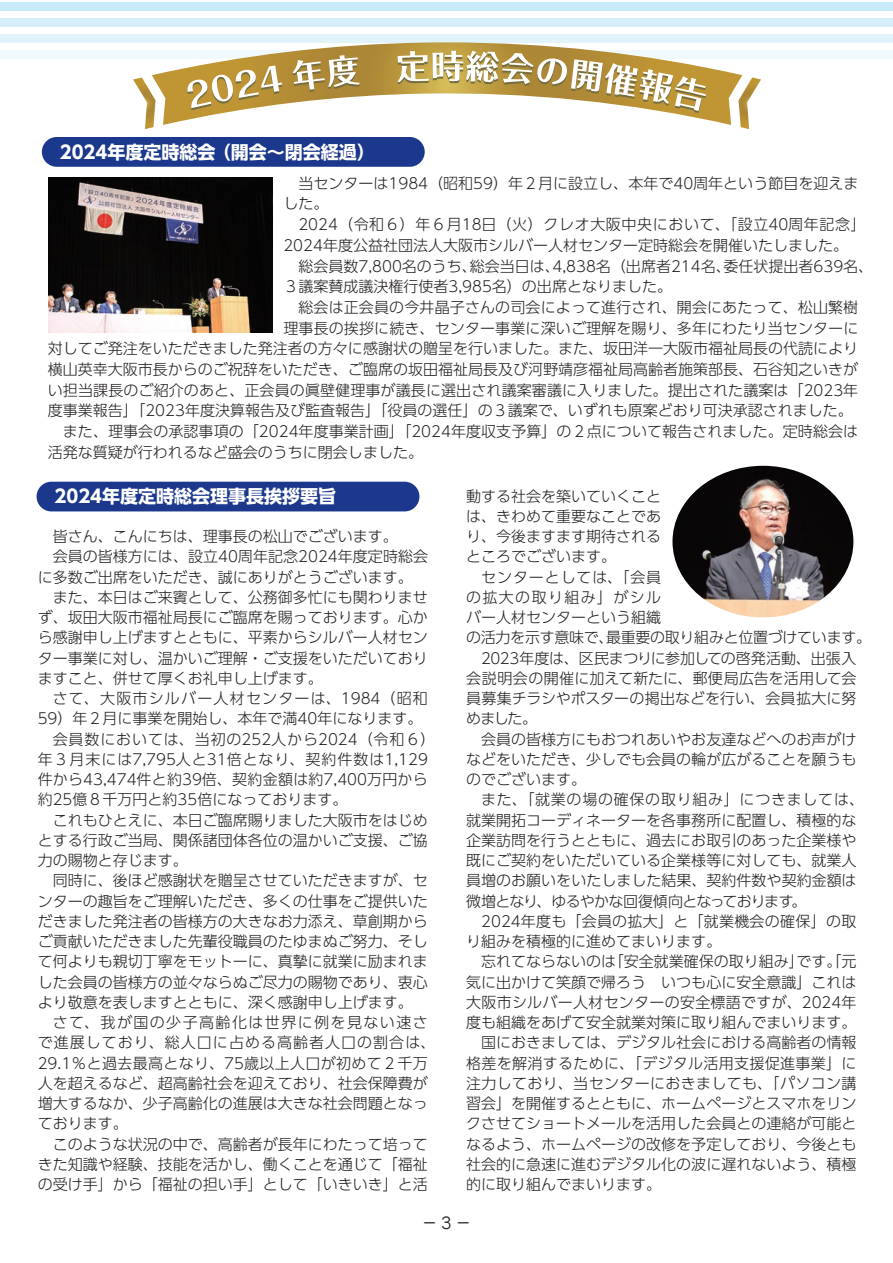
<style>
.page{position:relative;width:893px;height:1263px;background:#fff}
.page>*{position:absolute;margin:0;border:0;box-sizing:border-box;transform-origin:0 0}
.t1{font:18px "UD Shin Go Pro Bold 90 msp RKSJ H";color:#fff}
.t2{font:15.75px "Jun 201 Pro Regular 90 msp RKSJ H";color:#231f20}
.t3{font:15px/20.2px "UD Shin Go Pro Light 90 msp RKSJ H";color:#231f20}
.t4{font:15px "UD Shin Go Pro Light 90 msp RKSJ H";letter-spacing:.02em;color:#231f20}
.t5{font:15px "UD Shin Go Pro Light 90 msp RKSJ H";letter-spacing:.06em;color:#231f20}
.t6{font:15px "UD Shin Go Pro Light 90 msp RKSJ H";letter-spacing:.065em;color:#231f20}
.t7{font:15px "UD Shin Go Pro Light 90 msp RKSJ H";letter-spacing:-.02em;color:#231f20}
.t8{font:15px "UD Shin Go Pro Light 90 msp RKSJ H";letter-spacing:.025em;color:#231f20}
.t9{font:15px "UD Shin Go Pro Light 90 msp RKSJ H";letter-spacing:.08em;color:#231f20}
.t10{font:15px "UD Shin Go Pro Light 90 msp RKSJ H";letter-spacing:.07em;color:#231f20}
.t11{font:15px "UD Shin Go Pro Light 90 msp RKSJ H";letter-spacing:.05em;color:#231f20}
.t12{font:15px "UD Shin Go Pro Light 90 msp RKSJ H";letter-spacing:-.05em;color:#231f20}
.t13{font:15px "UD Shin Go Pro Light 90 msp RKSJ H";letter-spacing:.095em;color:#231f20}
.t14{font:15px "UD Shin Go Pro Light 90 msp RKSJ H";letter-spacing:.09em;color:#231f20}
</style>
<div class="page">
<div style="left:0;top:3px;width:892px;height:8px;background:#c6eafa"></div>
<div style="left:0;top:19px;width:892px;height:8px;background:#d4effb"></div>
<div style="left:0;top:35px;width:892px;height:8px;background:#e1f4fc"></div>
<div style="left:0;top:51px;width:892px;height:8px;background:#f0f9fd"></div>
<div style="left:37px;top:482px;width:382px;height:29px;background:#1b388c;border-radius:15px"></div>
<div style="left:42px;top:137px;width:382px;height:30px;background:#1b388c;border-radius:15px"></div>
<img style="left:49px;top:178px;width:224px;height:155px">
<img style="left:673px;top:467px;width:179px;height:149px">
<svg style="left:152px;top:42px;width:590px;height:83px"></svg>
<svg style="left:738px;top:77px;width:23px;height:52px"></svg>
<svg style="left:133px;top:77px;width:23px;height:52px"></svg>
<svg style="left:187px;top:65px;width:95px;height:45px"></svg>
<svg style="left:292px;top:55px;width:68px;height:37px"></svg>
<svg style="left:397px;top:51px;width:309px;height:62px"></svg>
<p class="t1" style="left:60px;top:145px;width:317px">2024年度定時総会（開会～閉会経過）</p>
<p class="t3" style="left:283px;top:175px;width:576px;line-height:20.7px;text-indent:15px">当センターは1984（昭和59）年２月に設立し、本年で40周年という節目を迎えました。</p>
<p class="t3" style="left:283px;top:216px;width:584px;line-height:20.7px;text-indent:15px">2024（令和６）年６月18日（火）クレオ大阪中央において、「設立40周年記念」<br>2024年度公益社団法人大阪市シルバー人材センター定時総会を開催いたしました。</p>
<p class="t3" style="left:283px;top:258px;width:591px;line-height:20.7px;text-indent:15px">総会員数7,800名のうち、総会当日は、4,838名（出席者214名、委任状提出者639名、<br>３議案賛成議決権行使者3,985名）の出席となりました。</p>
<p class="t3" style="left:298px;top:299px;width:561px">総会は正会員の今井晶子さんの司会によって進行され、開会にあたって、松山繁樹</p>
<p class="t3" style="left:283px;top:320px;width:576px">理事長の挨拶に続き、センター事業に深いご理解を賜り、多年にわたり当センターに</p>
<p class="t3" style="left:48px;top:341px;width:811px">対してご発注をいただきました発注者の方々に感謝状の贈呈を行いました。また、坂田洋一大阪市福祉局長の代読により</p>
<p class="t3" style="left:48px;top:361px;width:811px">横山英幸大阪市長からのご祝辞をいただき、ご臨席の坂田福祉局長及び河野靖彦福祉局高齢者施策部長、石谷知之いきが</p>
<p class="t3" style="left:48px;top:382px;width:812px">い担当課長のご紹介のあと、正会員の眞壁健理事が議長に選出され議案審議に入りました。提出された議案は「2023年</p>
<p class="t3" style="left:48px;top:403px;width:806px">度事業報告」「2023年度決算報告及び監査報告」「役員の選任」の３議案で、いずれも原案どおり可決承認されました。</p>
<p class="t3" style="left:63px;top:423px;width:796px">また、理事会の承認事項の「2024年度事業計画」「2024年度収支予算」の２点について報告されました。定時総会は</p>
<p class="t3" style="left:48px;top:444px;width:376px">活発な質疑が行われるなど盛会のうちに閉会しました。</p>
<p class="t1" style="left:55px;top:490px;width:283px">2024年度定時総会理事長挨拶要旨</p>
<p class="t3" style="left:53px;top:528px;width:346px">皆さん、こんにちは、理事長の松山でございます。</p>
<p class="t3" style="left:53px;top:549px;width:377px">会員の皆様方には、設立40周年記念2024年度定時総会</p>
<p class="t3" style="left:38px;top:569px;width:376px">に多数ご出席をいただき、誠にありがとうございます。</p>
<p class="t3" style="left:53px;top:589px;width:376px">また、本日はご来賓として、公務御多忙にも関わりませ</p>
<p class="t3" style="left:38px;top:609px;width:391px">ず、坂田大阪市福祉局長にご臨席を賜っております。心か</p>
<p class="t3" style="left:38px;top:630px;width:391px">ら感謝申し上げますとともに、平素からシルバー人材セン</p>
<p class="t3" style="left:38px;top:650px;width:391px">ター事業に対し、温かいご理解・ご支援をいただいており</p>
<p class="t3" style="left:38px;top:670px;width:287px">ますこと、併せて厚くお礼申し上げます。</p>
<p class="t9" style="left:53px;top:693px;width:376px">さて、大阪市シルバー人材センターは、1984（昭和</p>
<p class="t3" style="left:38px;top:711px;width:386px">59）年２月に事業を開始し、本年で満40年になります。</p>
<p class="t5" style="left:53px;top:733px;width:384px">会員数においては、当初の252人から2024（令和６）</p>
<p class="t6" style="left:38px;top:753px;width:392px">年３月末には7,795人と31倍となり、契約件数は1,129</p>
<p class="t3" style="left:38px;top:771px;width:392px">件から43,474件と約39倍、契約金額は約7,400万円から</p>
<p class="t3" style="left:38px;top:792px;width:311px">約25億８千万円と約35倍になっております。</p>
<p class="t3" style="left:53px;top:812px;width:376px">これもひとえに、本日ご臨席賜りました大阪市をはじめ</p>
<p class="t3" style="left:38px;top:832px;width:391px">とする行政ご当局、関係諸団体各位の温かいご支援、ご協</p>
<p class="t3" style="left:38px;top:852px;width:152px">力の賜物と存じます。</p>
<p class="t3" style="left:53px;top:873px;width:376px">同時に、後ほど感謝状を贈呈させていただきますが、セ</p>
<p class="t3" style="left:38px;top:893px;width:391px">ンターの趣旨をご理解いただき、多くの仕事をご提供いた</p>
<p class="t3" style="left:38px;top:913px;width:391px">だきました発注者の皆様方の大きなお力添え、草創期から</p>
<p class="t3" style="left:38px;top:933px;width:391px">ご貢献いただきました先輩役職員のたゆまぬご努力、そし</p>
<p class="t3" style="left:38px;top:954px;width:391px">て何よりも親切丁寧をモットーに、真摯に就業に励まれま</p>
<p class="t3" style="left:38px;top:974px;width:391px">した会員の皆様方の並々ならぬご尽力の賜物であり、衷心</p>
<p class="t3" style="left:38px;top:994px;width:376px">より敬意を表しますとともに、深く感謝申し上げます。</p>
<p class="t13" style="left:53px;top:1017px;width:376px">さて、我が国の少子高齢化は世界に例を見ない速さ</p>
<p class="t10" style="left:38px;top:1037px;width:399px">で進展しており、総人口に占める高齢者人口の割合は、</p>
<p class="t4" style="left:38px;top:1057px;width:391px">29.1％と過去最高となり、75歳以上人口が初めて２千万</p>
<p class="t3" style="left:38px;top:1075px;width:391px">人を超えるなど、超高齢社会を迎えており、社会保障費が</p>
<p class="t3" style="left:38px;top:1095px;width:391px">増大するなか、少子高齢化の進展は大きな社会問題となっ</p>
<p class="t3" style="left:38px;top:1116px;width:92px">ております。</p>
<p class="t3" style="left:53px;top:1136px;width:376px">このような状況の中で、高齢者が長年にわたって培って</p>
<p class="t3" style="left:38px;top:1156px;width:391px">きた知識や経験、技能を活かし、働くことを通じて「福祉</p>
<p class="t3" style="left:38px;top:1176px;width:391px">の受け手」から「福祉の担い手」として「いきいき」と活</p>
<p class="t3" style="left:466px;top:488px;width:196px;text-align:justify">動する社会を築いていくことは、きわめて重要なことであり、今後ますます期待されるところでございます。</p>
<p class="t5" style="left:481px;top:571px;width:181px">センターとしては、「会員</p>
<p class="t14" style="left:466px;top:591px;width:197px">の拡大の取り組み」がシル</p>
<p class="t3" style="left:466px;top:609px;width:196px">バー人材センターという組織</p>
<p class="t7" style="left:466px;top:632px;width:406px">の活力を示す意味で、最重要の取り組みと位置づけています。</p>
<p class="t3" style="left:481px;top:650px;width:376px">2023年度は、区民まつりに参加しての啓発活動、出張入</p>
<p class="t3" style="left:466px;top:670px;width:392px">会説明会の開催に加えて新たに、郵便局広告を活用して会</p>
<p class="t3" style="left:466px;top:690px;width:392px">員募集チラシやポスターの掲出などを行い、会員拡大に努</p>
<p class="t3" style="left:466px;top:711px;width:72px">めました。</p>
<p class="t3" style="left:481px;top:731px;width:376px">会員の皆様方にもおつれあいやお友達などへのお声がけ</p>
<p class="t3" style="left:466px;top:751px;width:391px">などをいただき、少しでも会員の輪が広がることを願うも</p>
<p class="t3" style="left:466px;top:771px;width:121px">のでございます。</p>
<p class="t11" style="left:481px;top:794px;width:384px">また、「就業の場の確保の取り組み」につきましては、</p>
<p class="t3" style="left:466px;top:812px;width:391px">就業開拓コーディネーターを各事務所に配置し、積極的な</p>
<p class="t3" style="left:466px;top:832px;width:391px">企業訪問を行うとともに、過去にお取引のあった企業様や</p>
<p class="t3" style="left:466px;top:852px;width:391px">既にご契約をいただいている企業様等に対しても、就業人</p>
<p class="t3" style="left:466px;top:873px;width:392px">員増のお願いをいたしました結果、契約件数や契約金額は</p>
<p class="t12" style="left:466px;top:895px;width:342px">微増となり、ゆるやかな回復傾向となっております。</p>
<p class="t4" style="left:481px;top:915px;width:377px">2024年度も「会員の拡大」と「就業機会の確保」の取</p>
<p class="t3" style="left:466px;top:933px;width:256px">り組みを積極的に進めてまいります。</p>
<p class="t3" style="left:481px;top:954px;width:376px">忘れてならないのは「安全就業確保の取り組み」です。「元</p>
<p class="t3" style="left:466px;top:974px;width:391px">気に出かけて笑顔で帰ろう　いつも心に安全意識」これは</p>
<p class="t4" style="left:466px;top:996px;width:391px">大阪市シルバー人材センターの安全標語ですが、2024年</p>
<p class="t3" style="left:466px;top:1014px;width:391px">度も組織をあげて安全就業対策に取り組んでまいります。</p>
<p class="t3" style="left:481px;top:1035px;width:376px">国におきましては、デジタル社会における高齢者の情報</p>
<p class="t4" style="left:466px;top:1057px;width:392px">格差を解消するために、「デジタル活用支援促進事業」に</p>
<p class="t8" style="left:466px;top:1077px;width:392px">注力しており、当センターにおきましても、「パソコン講</p>
<p class="t3" style="left:466px;top:1095px;width:391px">習会」を開催するとともに、ホームページとスマホをリン</p>
<p class="t3" style="left:466px;top:1116px;width:391px">クさせてショートメールを活用した会員との連絡が可能と</p>
<p class="t3" style="left:466px;top:1136px;width:391px">なるよう、ホームページの改修を予定しており、今後とも</p>
<p class="t3" style="left:466px;top:1156px;width:391px">社会的に急速に進むデジタル化の波に遅れないよう、積極</p>
<p class="t3" style="left:466px;top:1176px;width:196px">的に取り組んでまいります。</p>
<p class="t2" style="left:422px;top:1217px;width:51px">－3－</p>
</div>
